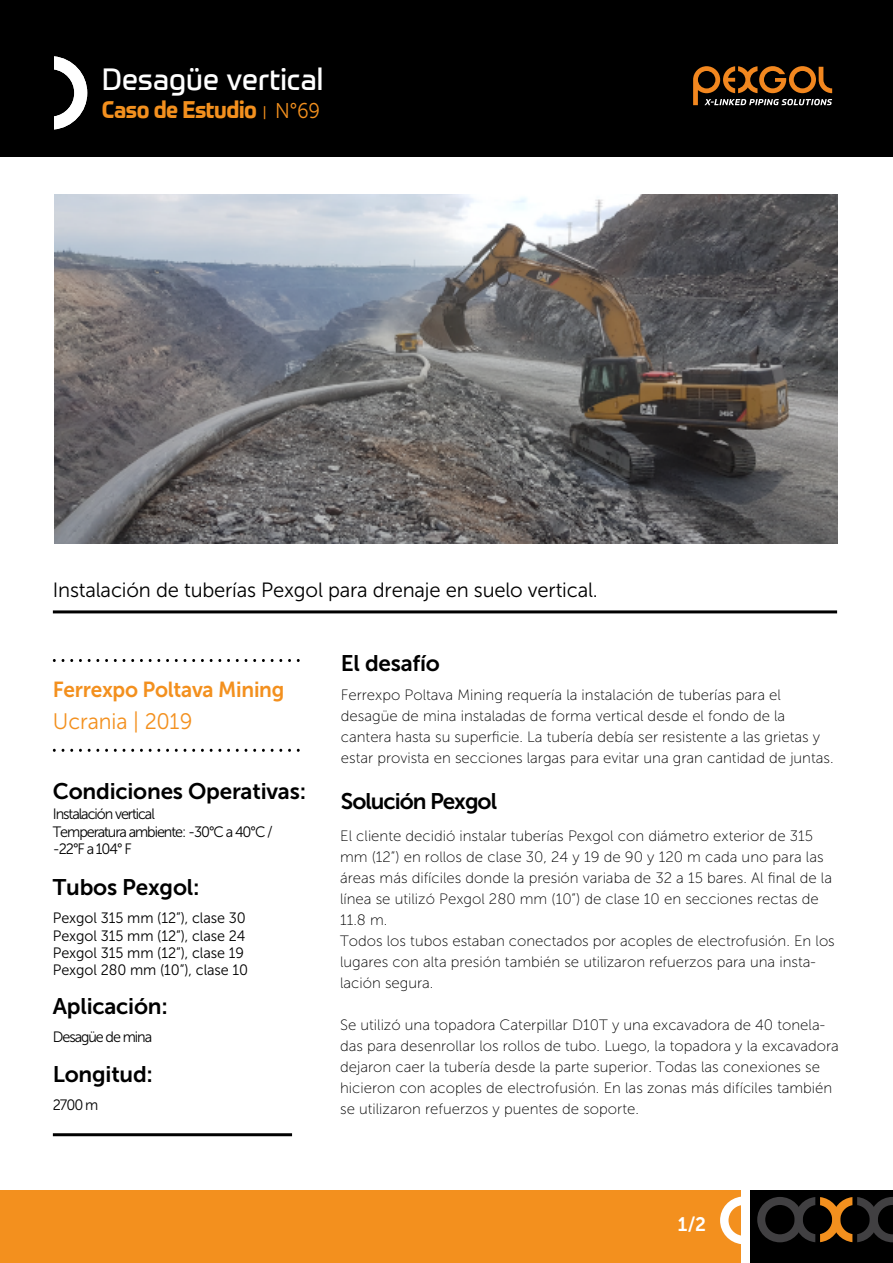
<style>
.page{position:relative;width:893px;height:1263px;background:#fff}
.page>*{position:absolute;margin:0;border:0;box-sizing:border-box;transform-origin:0 0}
.t1{font:30px "Prometo";color:#fff}
.t2{font:700 23.4px "Prometo";letter-spacing:-.02em;color:#f3901e;scale:.92 1}
.t3{font:22.5px "Museo Sans 700";letter-spacing:-.01em;color:#000}
.t4{font:22.5px "Museo Sans 700";letter-spacing:-.045em;color:#000}
.t5{font:22.35px "Museo Sans 300";letter-spacing:-.005em;color:#f3901e;scale:.96 1}
.t6{font:21.75px "Museo Sans 700";letter-spacing:-.015em;color:#f3901e;scale:.96 1}
.t7{font:20.55px "Museo Sans 300";letter-spacing:-.01em;color:#000}
.t8{font:19.5px "Museo Sans 700";color:#fff;scale:.96 1}
.t9{font:15px/21px "Museo Sans 100";color:#000}
.t10{font:15px/17.2px "Museo Sans 300";letter-spacing:-.005em;color:#000;scale:.96 1}
.t11{font:15px/17.2px "Museo Sans 300";letter-spacing:-.075em;color:#000;scale:.96 1}
.s1{font-family:"Museo Sans 300";font-weight:400;font-size:13.8px}
.s2{font-family:"Museo Sans 300";font-weight:400;font-size:21.3px}
</style>
<div class="page">
<div style="left:0;top:1190px;width:740px;height:73px;background:#f3901e"></div>
<svg style="left:720px;top:1196px;width:21px;height:48px"></svg>
<div style="left:750px;top:1190px;width:143px;height:73px;background:#000"></div>
<svg style="left:757px;top:1197px;width:136px;height:45px"></svg>
<div style="left:0;top:0;width:893px;height:156px;background:#000"></div>
<svg style="left:54px;top:56px;width:33px;height:73px"></svg>
<svg style="left:693px;top:66px;width:139px;height:39px"></svg>
<hr style="left:53px;top:610px;width:784px;height:3px;background:#000">
<hr style="left:53px;top:1133px;width:239px;height:3px;background:#000">
<svg style="left:88px;top:659px;width:11px;height:3px"></svg>
<svg style="left:149px;top:659px;width:11px;height:3px"></svg>
<svg style="left:210px;top:659px;width:11px;height:3px"></svg>
<svg style="left:271px;top:659px;width:11px;height:3px"></svg>
<svg style="left:88px;top:749px;width:11px;height:3px"></svg>
<svg style="left:149px;top:749px;width:11px;height:3px"></svg>
<svg style="left:210px;top:749px;width:11px;height:3px"></svg>
<svg style="left:271px;top:749px;width:11px;height:3px"></svg>
<img style="left:55px;top:195px;width:783px;height:348px">
<h1 class="t1" style="left:102px;top:61px;width:223px">Desagüe vertical</h1>
<h2 class="t2" style="left:102px;top:95px;width:239px">Caso de Estudio <span class="s1">|</span> <span class="s2">N°69</span></h2>
<h3 class="t7" style="left:53px;top:579px;width:547px">Instalación de tuberías Pexgol para drenaje en suelo vertical.</h3>
<h3 class="t6" style="left:53px;top:677px;width:243px">Ferrexpo Poltava Mining</h3>
<h3 class="t5" style="left:53px;top:709px;width:147px">Ucrania | 2019</h3>
<h3 class="t3" style="left:53px;top:779px;width:255px">Condiciones Operativas:</h3>
<p class="t11" style="left:53px;top:805px;width:231px">Instalación vertical<br>Temperatura ambiente: -30°C a 40°C / -22°F a 104° F</p>
<h3 class="t3" style="left:53px;top:875px;width:148px">Tubos Pexgol:</h3>
<p class="t10" style="left:53px;top:909px;width:205px">Pexgol 315 mm (12”), clase 30<br>Pexgol 315 mm (12”), clase 24<br>Pexgol 315 mm (12”), clase 19<br>Pexgol 280 mm (10”), clase 10</p>
<h3 class="t3" style="left:53px;top:994px;width:117px">Aplicación:</h3>
<p class="t11" style="left:53px;top:1028px;width:105px">Desagüe de mina</p>
<h3 class="t3" style="left:53px;top:1062px;width:102px">Longitud:</h3>
<p class="t10" style="left:53px;top:1096px;width:49px">2700 m</p>
<h3 class="t3" style="left:341px;top:650px;width:101px">El desafío</h3>
<p class="t9" style="left:341px;top:684px;width:494px">Ferrexpo Poltava Mining requería la instalación de tuberías para el desagüe de mina instaladas de forma vertical desde el fondo de la cantera hasta su superficie. La tubería debía ser resistente a las grietas y estar provista en secciones largas para evitar una gran cantidad de juntas.</p>
<h3 class="t4" style="left:341px;top:788px;width:158px">Solución Pexgol</h3>
<p class="t9" style="left:340px;top:826px;width:496px">El cliente decidió instalar tuberías Pexgol con diámetro exterior de 315 mm (12”) en rollos de clase 30, 24 y 19 de 90 y 120 m cada uno para las áreas más difíciles donde la presión variaba de 32 a 15 bares. Al final de la línea se utilizó Pexgol 280 mm (10”) de clase 10 en secciones rectas de 11.8 m.<br>Todos los tubos estaban conectados por acoples de electrofusión. En los lugares con alta presión también se utilizaron refuerzos para una insta&shy;lación segura.</p>
<p class="t9" style="left:340px;top:1015px;width:500px">Se utilizó una topadora Caterpillar D10T y una excavadora de 40 tonela&shy;das para desenrollar los rollos de tubo. Luego, la topadora y la excavadora dejaron caer la tubería desde la parte superior. Todas las conexiones se hicieron con acoples de electrofusión. En las zonas más difíciles también se utilizaron refuerzos y puentes de soporte.</p>
<h3 class="t8" style="left:678px;top:1213px;width:31px">1/2</h3>
</div>
